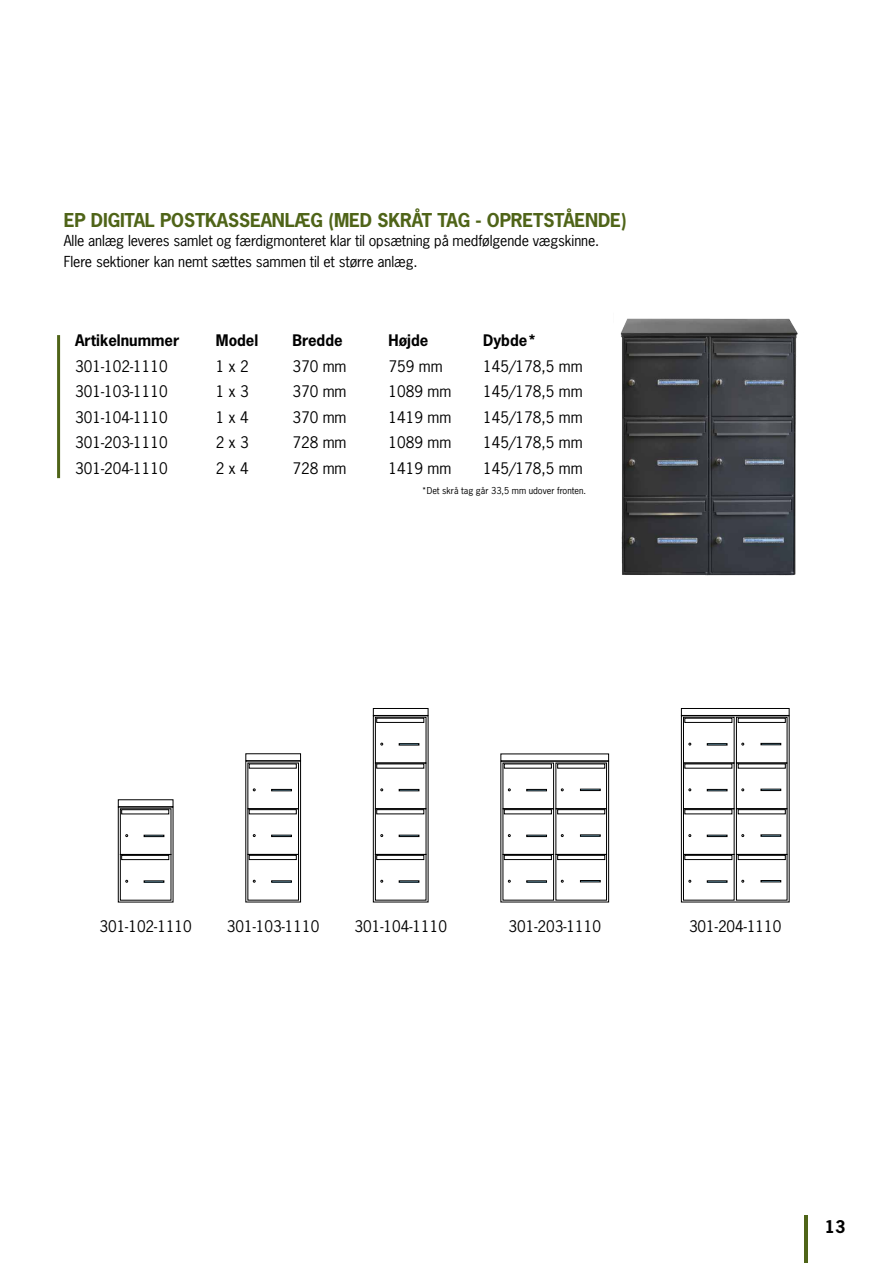
<style>
.page{position:relative;width:893px;height:1263px;background:#fff}
.page>*{position:absolute;margin:0;border:0;box-sizing:border-box;transform-origin:0 0}
.t1{font:700 18px "News Gothic Std";letter-spacing:-.01em;color:#4f6418}
.t2{font:700 16.5px "News Gothic Std";color:#000}
.t3{font:15px "News Gothic Std";color:#000}
.t4{font:700 15px "News Gothic Std";color:#000}
.t5{font:14.25px/21px "News Gothic Std";letter-spacing:-.01em;color:#000}
.t6{font:9px "News Gothic Std";color:#000}
</style>
<div class="page">
<hr style="left:805px;top:1215px;width:3px;height:48px;background:#4f6418">
<hr style="left:57px;top:335px;width:3px;height:143px;background:#4f6418">
<div style="left:681px;top:708px;width:108px;height:8px;border:1px solid #000"></div>
<div style="left:681px;top:716px;width:108px;height:186px;border:1px solid #000"></div>
<div style="left:683px;top:717px;width:51px;height:46px;border:1px solid #000"></div>
<div style="left:736px;top:717px;width:51px;height:46px;border:1px solid #000"></div>
<div style="left:707px;top:743px;width:20px;height:2px;border:1px solid #000"></div>
<div style="left:761px;top:743px;width:20px;height:2px;border:1px solid #000"></div>
<div style="left:683px;top:808px;width:51px;height:47px;border:1px solid #000"></div>
<div style="left:736px;top:808px;width:51px;height:47px;border:1px solid #000"></div>
<div style="left:685px;top:809px;width:47px;height:5px;border:1px solid #000"></div>
<div style="left:738px;top:809px;width:47px;height:5px;border:1px solid #000"></div>
<div style="left:707px;top:835px;width:20px;height:2px;border:1px solid #000"></div>
<svg style="left:761px;top:835px;width:20px;height:1px"></svg>
<div style="left:683px;top:854px;width:51px;height:46px;border:1px solid #000"></div>
<div style="left:736px;top:854px;width:51px;height:46px;border:1px solid #000"></div>
<div style="left:685px;top:855px;width:47px;height:5px;border:1px solid #000"></div>
<div style="left:738px;top:855px;width:47px;height:5px;border:1px solid #000"></div>
<svg style="left:707px;top:881px;width:20px;height:1px"></svg>
<div style="left:761px;top:880px;width:20px;height:2px;border:1px solid #000"></div>
<div style="left:683px;top:763px;width:51px;height:46px;border:1px solid #000"></div>
<div style="left:736px;top:763px;width:51px;height:46px;border:1px solid #000"></div>
<div style="left:707px;top:789px;width:20px;height:2px;border:1px solid #000"></div>
<div style="left:761px;top:789px;width:20px;height:2px;border:1px solid #000"></div>
<div style="left:501px;top:761px;width:108px;height:141px;border:1px solid #000"></div>
<div style="left:503px;top:808px;width:51px;height:47px;border:1px solid #000"></div>
<div style="left:556px;top:808px;width:51px;height:47px;border:1px solid #000"></div>
<div style="left:504px;top:809px;width:48px;height:5px;border:1px solid #000"></div>
<div style="left:557px;top:809px;width:48px;height:5px;border:1px solid #000"></div>
<div style="left:527px;top:835px;width:20px;height:2px;border:1px solid #000"></div>
<svg style="left:580px;top:835px;width:20px;height:1px"></svg>
<div style="left:503px;top:854px;width:51px;height:46px;border:1px solid #000"></div>
<div style="left:556px;top:854px;width:51px;height:46px;border:1px solid #000"></div>
<div style="left:504px;top:855px;width:48px;height:5px;border:1px solid #000"></div>
<div style="left:557px;top:855px;width:48px;height:5px;border:1px solid #000"></div>
<svg style="left:527px;top:881px;width:20px;height:1px"></svg>
<div style="left:580px;top:880px;width:20px;height:2px;border:1px solid #000"></div>
<div style="left:503px;top:763px;width:51px;height:46px;border:1px solid #000"></div>
<div style="left:556px;top:763px;width:51px;height:46px;border:1px solid #000"></div>
<div style="left:527px;top:789px;width:20px;height:2px;border:1px solid #000"></div>
<div style="left:580px;top:789px;width:20px;height:2px;border:1px solid #000"></div>
<div style="left:373px;top:716px;width:55px;height:186px;border:1px solid #000"></div>
<div style="left:375px;top:717px;width:51px;height:46px;border:1px solid #000"></div>
<div style="left:399px;top:743px;width:20px;height:2px;border:1px solid #000"></div>
<div style="left:375px;top:808px;width:51px;height:47px;border:1px solid #000"></div>
<div style="left:377px;top:809px;width:47px;height:5px;border:1px solid #000"></div>
<div style="left:399px;top:835px;width:20px;height:2px;border:1px solid #000"></div>
<div style="left:375px;top:854px;width:51px;height:46px;border:1px solid #000"></div>
<div style="left:377px;top:855px;width:47px;height:5px;border:1px solid #000"></div>
<svg style="left:399px;top:881px;width:20px;height:1px"></svg>
<div style="left:375px;top:763px;width:51px;height:46px;border:1px solid #000"></div>
<div style="left:399px;top:789px;width:20px;height:2px;border:1px solid #000"></div>
<div style="left:373px;top:708px;width:55px;height:8px;border:1px solid #000"></div>
<div style="left:246px;top:761px;width:55px;height:141px;border:1px solid #000"></div>
<div style="left:248px;top:808px;width:51px;height:47px;border:1px solid #000"></div>
<div style="left:249px;top:809px;width:47px;height:5px;border:1px solid #000"></div>
<div style="left:271px;top:835px;width:21px;height:2px;border:1px solid #000"></div>
<div style="left:248px;top:854px;width:51px;height:46px;border:1px solid #000"></div>
<div style="left:249px;top:855px;width:47px;height:5px;border:1px solid #000"></div>
<svg style="left:271px;top:881px;width:21px;height:1px"></svg>
<div style="left:248px;top:763px;width:51px;height:46px;border:1px solid #000"></div>
<div style="left:271px;top:789px;width:21px;height:2px;border:1px solid #000"></div>
<div style="left:246px;top:754px;width:55px;height:7px;border:1px solid #000"></div>
<div style="left:118px;top:807px;width:55px;height:95px;border:1px solid #000"></div>
<div style="left:120px;top:809px;width:51px;height:46px;border:1px solid #000"></div>
<div style="left:121px;top:809px;width:48px;height:5px;border:1px solid #000"></div>
<div style="left:144px;top:835px;width:20px;height:2px;border:1px solid #000"></div>
<div style="left:120px;top:854px;width:51px;height:46px;border:1px solid #000"></div>
<div style="left:121px;top:855px;width:48px;height:5px;border:1px solid #000"></div>
<svg style="left:144px;top:881px;width:20px;height:1px"></svg>
<div style="left:118px;top:800px;width:55px;height:7px;border:1px solid #000"></div>
<img style="left:620px;top:318px;width:178px;height:258px">
<p class="t1" style="left:64px;top:208px;width:448px">EP DIGITAL POSTKASSEANLÆG (ME D SKRÅT TAG - OPRE</p>
<p class="t1" style="left:533px;top:208px;width:95px">TSTÅENDE)</p>
<p class="t5" style="left:64px;top:230px;width:537px">Alle anlæg leveres samlet og færdigmonteret klar til opsætning på medfølgende vægskinne.<br>Flere sektioner kan nemt sættes sammen til et større anlæg.</p>
<p class="t4" style="left:75px;top:331px;width:106px">ARTIKELNUMMER</p>
<p class="t4" style="left:216px;top:331px;width:44px">MODEL</p>
<p class="t4" style="left:292px;top:331px;width:52px">BREDDE</p>
<p class="t4" style="left:389px;top:331px;width:41px">HØJDE</p>
<p class="t4" style="left:483px;top:331px;width:55px">DYBDE*</p>
<p class="t3" style="left:75px;top:356px;width:94px">301-102-1110</p>
<p class="t3" style="left:216px;top:356px;width:34px">1 x 2</p>
<p class="t3" style="left:292px;top:356px;width:56px">370 mm</p>
<p class="t3" style="left:389px;top:356px;width:56px">759 mm</p>
<p class="t3" style="left:483px;top:356px;width:101px">145/178,5 mm</p>
<p class="t3" style="left:75px;top:382px;width:94px">301-103-1110</p>
<p class="t3" style="left:216px;top:382px;width:34px">1 x 3</p>
<p class="t3" style="left:292px;top:382px;width:56px">370 mm</p>
<p class="t3" style="left:389px;top:382px;width:64px">1089 mm</p>
<p class="t3" style="left:483px;top:382px;width:101px">145/178,5 mm</p>
<p class="t3" style="left:75px;top:407px;width:94px">301-104-1110</p>
<p class="t3" style="left:216px;top:407px;width:34px">1 x 4</p>
<p class="t3" style="left:292px;top:407px;width:56px">370 mm</p>
<p class="t3" style="left:389px;top:407px;width:64px">1419 mm</p>
<p class="t3" style="left:483px;top:407px;width:101px">145/178,5 mm</p>
<p class="t3" style="left:75px;top:433px;width:94px">301-203-1110</p>
<p class="t3" style="left:216px;top:433px;width:34px">2 x 3</p>
<p class="t3" style="left:292px;top:433px;width:56px">728 mm</p>
<p class="t3" style="left:389px;top:433px;width:64px">1089 mm</p>
<p class="t3" style="left:483px;top:433px;width:101px">145/178,5 mm</p>
<p class="t3" style="left:75px;top:458px;width:94px">301-204-1110</p>
<p class="t3" style="left:216px;top:458px;width:34px">2 x 4</p>
<p class="t3" style="left:292px;top:458px;width:56px">728 mm</p>
<p class="t3" style="left:389px;top:458px;width:64px">1419 mm</p>
<p class="t3" style="left:483px;top:458px;width:101px">145/178,5 mm</p>
<p class="t6" style="left:422px;top:485px;width:166px">*Det skrå tag går 33,5 mm udover fronten.</p>
<p class="t3" style="left:99px;top:917px;width:94px">301-102-1110</p>
<p class="t3" style="left:227px;top:917px;width:94px">301-103-1110</p>
<p class="t3" style="left:354px;top:917px;width:94px">301-104-1110</p>
<p class="t3" style="left:508px;top:917px;width:94px">301-203-1110</p>
<p class="t3" style="left:689px;top:917px;width:94px">301-204-1110</p>
<p class="t2" style="left:825px;top:1216px;width:22px">13</p>
</div>
